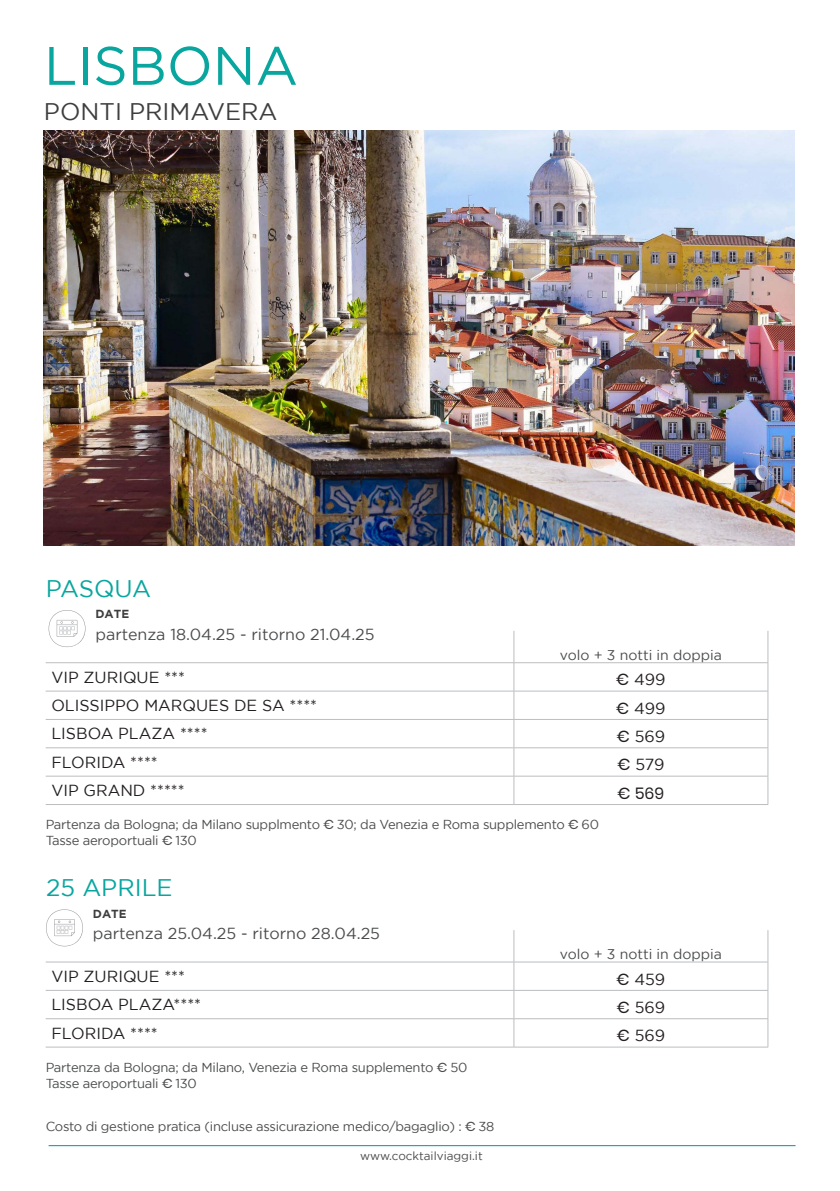
<style>
.page{position:relative;width:840px;height:1191px;background:#fff}
.page>*{position:absolute;margin:0;border:0;box-sizing:border-box;transform-origin:0 0}
.t1{font:54px "Gotham";color:#08a69f}
.t2{font:24px "Gotham";color:#3e3e3f}
.t3{font:24px "Gotham";color:#08a69f}
.t4{font:16px "Gotham";color:#231f20}
.t5{font:16px "Gotham";color:#4b4c4d}
.t6{font:16px "Poppins";color:#231f20}
.t7{font:14px "Gotham";color:#4b4c4d}
.t8{font:13px "Gotham";letter-spacing:-.02em;color:#4b4c4d}
.t9{font:11.6px "Gotham";color:#4b4c4d}
.t10{font:700 11.6px "Gotham";color:#3e3e3f}
.s1{font-family:"Poppins"}
</style>
<div class="page">
<hr style="left:513px;top:631px;width:1px;height:31px;background:#bcbdc0">
<hr style="left:767px;top:631px;width:1px;height:31px;background:#bcbdc0">
<hr style="left:46px;top:662px;width:467px;height:1px;background:#bcbdc0">
<hr style="left:513px;top:662px;width:254px;height:1px;background:#bcbdc0">
<hr style="left:46px;top:690px;width:467px;height:1px;background:#bcbdc0">
<hr style="left:513px;top:690px;width:254px;height:1px;background:#bcbdc0">
<hr style="left:46px;top:719px;width:467px;height:1px;background:#bcbdc0">
<hr style="left:513px;top:719px;width:254px;height:1px;background:#bcbdc0">
<hr style="left:46px;top:747px;width:467px;height:1px;background:#bcbdc0">
<hr style="left:513px;top:747px;width:254px;height:1px;background:#bcbdc0">
<hr style="left:46px;top:776px;width:467px;height:1px;background:#bcbdc0">
<hr style="left:513px;top:776px;width:254px;height:1px;background:#bcbdc0">
<svg style="left:513px;top:663px;width:1px;height:141px"></svg>
<svg style="left:767px;top:663px;width:1px;height:141px"></svg>
<hr style="left:46px;top:804px;width:467px;height:1px;background:#bcbdc0">
<hr style="left:513px;top:804px;width:254px;height:1px;background:#bcbdc0">
<img style="left:44px;top:131px;width:750px;height:415px">
<svg style="left:49px;top:610px;width:36px;height:37px"></svg>
<hr style="left:513px;top:930px;width:1px;height:31px;background:#bcbdc0">
<hr style="left:767px;top:930px;width:1px;height:31px;background:#bcbdc0">
<hr style="left:46px;top:961px;width:467px;height:1px;background:#bcbdc0">
<hr style="left:513px;top:961px;width:254px;height:1px;background:#bcbdc0">
<hr style="left:46px;top:990px;width:467px;height:1px;background:#bcbdc0">
<hr style="left:513px;top:990px;width:254px;height:1px;background:#bcbdc0">
<hr style="left:46px;top:1018px;width:467px;height:1px;background:#bcbdc0">
<hr style="left:513px;top:1018px;width:254px;height:1px;background:#bcbdc0">
<svg style="left:513px;top:962px;width:1px;height:84px"></svg>
<svg style="left:767px;top:962px;width:1px;height:84px"></svg>
<hr style="left:46px;top:1046px;width:467px;height:1px;background:#bcbdc0">
<hr style="left:513px;top:1046px;width:254px;height:1px;background:#bcbdc0">
<svg style="left:46px;top:909px;width:37px;height:37px"></svg>
<hr style="left:49px;top:1145px;width:746px;height:1px;background:#08a69f">
<p class="t1" style="left:44px;top:36px;width:255px">LISBONA</p>
<p class="t2" style="left:44px;top:98px;width:235px">PONTI PRIMAVERA</p>
<p class="t3" style="left:46px;top:575px;width:107px">PASQUA</p>
<p class="t10" style="left:95px;top:607px;width:35px">DATE</p>
<p class="t5" style="left:95px;top:625px;width:280px">partenza 18.04.25 - ritorno 21.04.25</p>
<p class="t7" style="left:559px;top:647px;width:163px">volo + 3 notti in doppia</p>
<p class="t4" style="left:51px;top:668px;width:135px">VIP ZURIQUE ***</p>
<p class="t4" style="left:616px;top:671px;width:51px"><span class="s1">€</span> 499</p>
<p class="t4" style="left:51px;top:696px;width:267px">OLISSIPPO MARQUES DE SA ****</p>
<p class="t4" style="left:616px;top:699px;width:51px"><span class="s1">€</span> 499</p>
<p class="t4" style="left:51px;top:725px;width:158px">LISBOA PLAZA ****</p>
<p class="t4" style="left:616px;top:727px;width:50px"><span class="s1">€</span> 569</p>
<p class="t4" style="left:51px;top:753px;width:108px">FLORIDA ****</p>
<p class="t4" style="left:617px;top:756px;width:48px"><span class="s1">€</span> 579</p>
<p class="t4" style="left:51px;top:781px;width:135px">VIP GRAND *****</p>
<p class="t6" style="left:617px;top:784px;width:48px">€ 569</p>
<p class="t8" style="left:46px;top:817px;width:554px">Partenza da Bologna; da Milano supplmento <span class="s1">€</span> 30; da Venezia e Roma supplemento <span class="s1">€</span> 60</p>
<p class="t8" style="left:46px;top:833px;width:152px">Tasse aeroportuali <span class="s1">€</span> 130</p>
<p class="t3" style="left:46px;top:874px;width:128px">25 APRILE</p>
<p class="t10" style="left:93px;top:906px;width:35px">DATE</p>
<p class="t5" style="left:93px;top:924px;width:288px">partenza 25.04.25 - ritorno 28.04.25</p>
<p class="t7" style="left:559px;top:946px;width:163px">volo + 3 notti in doppia</p>
<p class="t4" style="left:51px;top:967px;width:135px">VIP ZURIQUE ***</p>
<p class="t4" style="left:616px;top:970px;width:50px"><span class="s1">€</span> 459</p>
<p class="t4" style="left:51px;top:996px;width:151px">LISBOA PLAZA****</p>
<p class="t4" style="left:616px;top:998px;width:50px"><span class="s1">€</span> 569</p>
<p class="t4" style="left:51px;top:1024px;width:108px">FLORIDA ****</p>
<p class="t4" style="left:616px;top:1026px;width:50px"><span class="s1">€</span> 569</p>
<p class="t8" style="left:46px;top:1059px;width:423px">Partenza da Bologna; da Milano, Venezia e Roma supplemento <span class="s1">€</span> 50</p>
<p class="t8" style="left:46px;top:1075px;width:152px">Tasse aeroportuali <span class="s1">€</span> 130</p>
<p class="t8" style="left:46px;top:1118px;width:450px">Costo di gestione pratica (incluse assicurazione medico/bagaglio) : <span class="s1">€</span> 38</p>
<p class="t9" style="left:360px;top:1149px;width:124px">www.cocktailviaggi.it</p>
</div>
